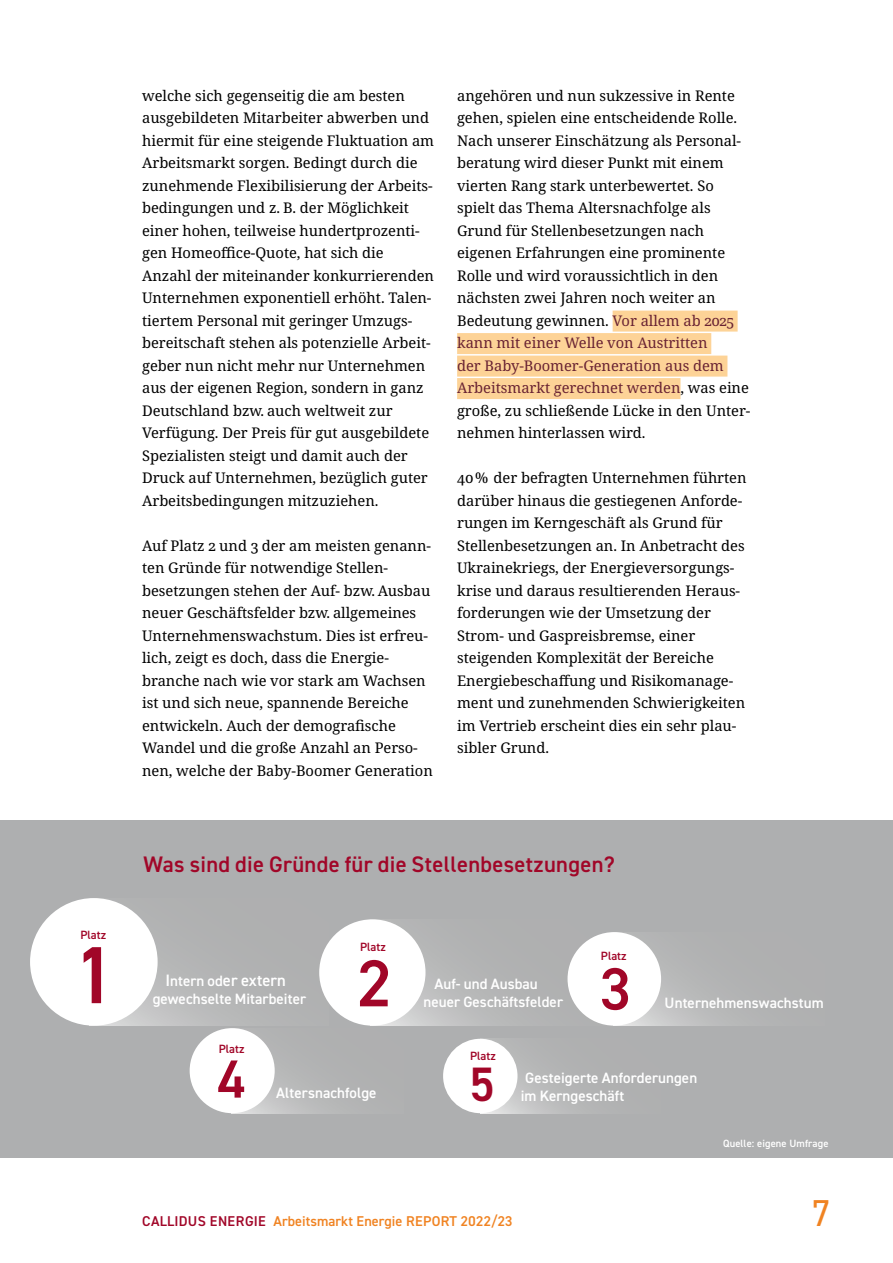
<style>
.page{position:relative;width:893px;height:1263px;background:#fff}
.page>*{position:absolute;margin:0;border:0;box-sizing:border-box;transform-origin:0 0}
.ce-n_Umfrage{font:600 81.15px "DIN2014";color:#a10628}
.ce-n_Umfrage-2{font:600 66.45px "DIN2014";color:#a10628}
.ce-n_Umfrage-3{font:600 59.85px "DIN2014";color:#a10628}
.ce-n_Umfrage-4{font:600 53.85px "DIN2014";color:#a10628}
.ce-n_Umfrage-5{font:600 48.45px "DIN2014";color:#a10628}
.t1{font:37.5px "DIN2014";color:#f08322}
.ce-n_Umfrage-6{font:600 22.5px "DIN2014";letter-spacing:.015em;color:#a10628}
.ce-n_Perforamance{font:600 16.5px "DIN2014";letter-spacing:.005em;color:#fff}
.ce-n_Perforamance-2{font:600 15px/18px "DIN2014";letter-spacing:.005em;color:#fff}
.ce-n_copy__p{font:14.7px/22.5px "Noto Serif";letter-spacing:-.005em;color:#000}
.t2{font:600 14.25px "DIN2014";letter-spacing:.015em;color:#f08322}
.ce-n_Umfrage-7{font:600 12px "DIN2014";color:#a10628}
.ce-n__source{font:600 10.5px "DIN2014";letter-spacing:.01em;color:#fff}
.s1{color:#692333}
.s2{font-size:15px}
.s3{color:#a10628}
</style>
<div class="page">
<div style="left:613px;top:311px;width:125px;height:21px;background:#fdd397"></div>
<div style="left:457px;top:333px;width:254px;height:21px;background:#fdd397"></div>
<div style="left:457px;top:356px;width:270px;height:21px;background:#fdd397"></div>
<div style="left:457px;top:378px;width:223px;height:21px;background:#fdd397"></div>
<div style="left:0;top:821px;width:893px;height:337px;background:#aeafb0"></div>
<div style="left:90px;top:898px;width:239px;height:128px;background:linear-gradient(to right,#c4c5c5,#aaabab)"></div>
<div style="left:30px;top:898px;width:128px;height:128px;background:#fff;border-radius:50%"></div>
<div style="left:232px;top:1028px;width:171px;height:85px;background:linear-gradient(to bottom,#adaeae,#b9baba)"></div>
<div style="left:190px;top:1028px;width:85px;height:85px;background:#fff;border-radius:50%"></div>
<svg style="left:486px;top:1039px;width:91px;height:74px"></svg>
<div style="left:443px;top:1039px;width:74px;height:74px;background:#fff;border-radius:50%"></div>
<div style="left:370px;top:919px;width:239px;height:107px;background:linear-gradient(to right,#c5c6c6,#a9aaab)"></div>
<div style="left:319px;top:919px;width:106px;height:107px;background:#fff;border-radius:50%"></div>
<div style="left:613px;top:932px;width:211px;height:94px;background:linear-gradient(to right,#c7c8c8,#a8a9a9)"></div>
<div style="left:567px;top:932px;width:94px;height:94px;background:#fff;border-radius:50%"></div>
<p class="ce-n_Umfrage-7" style="left:80px;top:926px;width:27px">Platz</p>
<p class="ce-n_Umfrage" style="left:81px;top:921px;width:28px">1</p>
<p class="ce-n_copy__p" style="left:142px;top:84px;width:294px">welche sich gegenseitig die am besten ausgebildeten Mitarbeiter abwerben und hiermit für eine steigende Fluktuation am Arbeitsmarkt sorgen. Bedingt durch die zunehmende Flexibilisierung der Arbeits&shy;bedingungen und z. B. der Möglichkeit einer hohen, teilweise hundertprozenti&shy;gen Homeoffice-Quote, hat sich die Anzahl der miteinander konkurrierenden Unternehmen exponentiell erhöht. Talen&shy;tiertem Personal mit geringer Umzugs&shy;bereitschaft stehen als potenzielle Arbeit&shy;geber nun nicht mehr nur Unternehmen aus der eigenen Region, sondern in ganz Deutschland bzw. auch weltweit zur Verfügung. Der Preis für gut ausgebildete Spezialisten steigt und damit auch der Druck auf Unternehmen, bezüglich guter Arbeitsbedingungen mitzuziehen.</p>
<p class="ce-n_copy__p" style="left:142px;top:534px;width:292px">Auf Platz 2 und 3 der am meisten genann&shy;ten Gründe für notwendige Stellen&shy;besetzungen stehen der Auf- bzw. Ausbau neuer Geschäftsfelder bzw. allgemeines Unternehmenswachstum. Dies ist erfreu&shy;lich, zeigt es doch, dass die Energie&shy;branche nach wie vor stark am Wachsen ist und sich neue, spannende Bereiche entwickeln. Auch der demografische Wandel und die große Anzahl an Perso&shy;nen, welche der Baby-Boomer Generation</p>
<p class="ce-n_copy__p" style="left:457px;top:84px;width:295px">angehören und nun sukzessive in Rente gehen, spielen eine entscheidende Rolle.<br>Nach unserer Einschätzung als Personal&shy;beratung wird dieser Punkt mit einem vierten Rang stark unterbewertet. So spielt das Thema Altersnachfolge als Grund für Stellenbesetzungen nach eigenen Erfahrungen eine prominente Rolle und wird voraussichtlich in den nächsten zwei Jahren noch weiter an Bedeutung gewinnen. <span class="s1">Vor allem ab 2025 kann mit einer Welle von Austritten<br>der Baby-Boomer-Generation aus dem Arbeitsmarkt gerechnet werden</span>, was eine große, zu schließende Lücke in den Unter&shy;nehmen hinterlassen wird.</p>
<p class="ce-n_copy__p" style="left:457px;top:467px;width:291px">40% der befragten Unternehmen führten darüber hinaus die gestiegenen Anforde&shy;rungen im Kerngeschäft als Grund für Stellenbesetzungen an. In Anbetracht des Ukrainekriegs, der Energieversorgungs&shy;krise und daraus resultierenden Heraus&shy;forderungen wie der Umsetzung der Strom- und Gaspreisbremse, einer steigenden Komplexität der Bereiche Energiebeschaffung und Risikomanage&shy;ment und zunehmenden Schwierigkeiten im Vertrieb erscheint dies ein sehr plau&shy;sibler Grund.</p>
<p class="ce-n_Umfrage-6" style="left:143px;top:849px;width:473px">Was sind die Gründe für die Stellenbesetzungen?</p>
<p class="ce-n_Umfrage-7" style="left:360px;top:939px;width:27px">Platz</p>
<p class="ce-n_Umfrage-2" style="left:358px;top:939px;width:35px">2</p>
<p class="ce-n_Perforamance" style="left:165px;top:969px;width:122px">I<span class="s2">ntern od</span>er extern</p>
<p class="ce-n_Perforamance-2" style="left:153px;top:989px;width:155px">gewechselte Mitarbeiter</p>
<p class="ce-n_Umfrage-7" style="left:219px;top:1041px;width:27px">Platz</p>
<p class="ce-n_Umfrage-4" style="left:217px;top:1043px;width:30px">4</p>
<p class="ce-n_Perforamance-2" style="left:276px;top:1083px;width:102px">Altersnachfolge</p>
<p class="ce-n_Perforamance-2" style="left:423px;top:974px;width:141px;text-indent:11px">Auf- und Ausbau neuer Geschäftsfelder</p>
<p class="ce-n_Umfrage-7" style="left:601px;top:948px;width:27px">Platz</p>
<p class="ce-n_Umfrage-3" style="left:600px;top:949px;width:32px">3</p>
<p class="ce-n_Perforamance-2" style="left:665px;top:993px;width:161px">Unternehmenswachstum</p>
<p class="ce-n_Umfrage-7" style="left:470px;top:1048px;width:27px">Platz</p>
<p class="ce-n_Umfrage-5" style="left:470px;top:1052px;width:26px">5</p>
<p class="ce-n_Perforamance-2" style="left:521px;top:1068px;width:178px">Gesteigerte Anforderungen im Kerngeschäft</p>
<p class="ce-n__source" style="left:723px;top:1136px;width:107px">Quelle: eigene Umfrage</p>
<p class="t2" style="left:142px;top:1211px;width:372px"><span class="s3">CALLIDUS ENERGIE</span> Arbeitsmarkt Energie REPORT 2022/23</p>
<h3 class="t1" style="left:813px;top:1189px;width:18px">7</h3>
</div>
